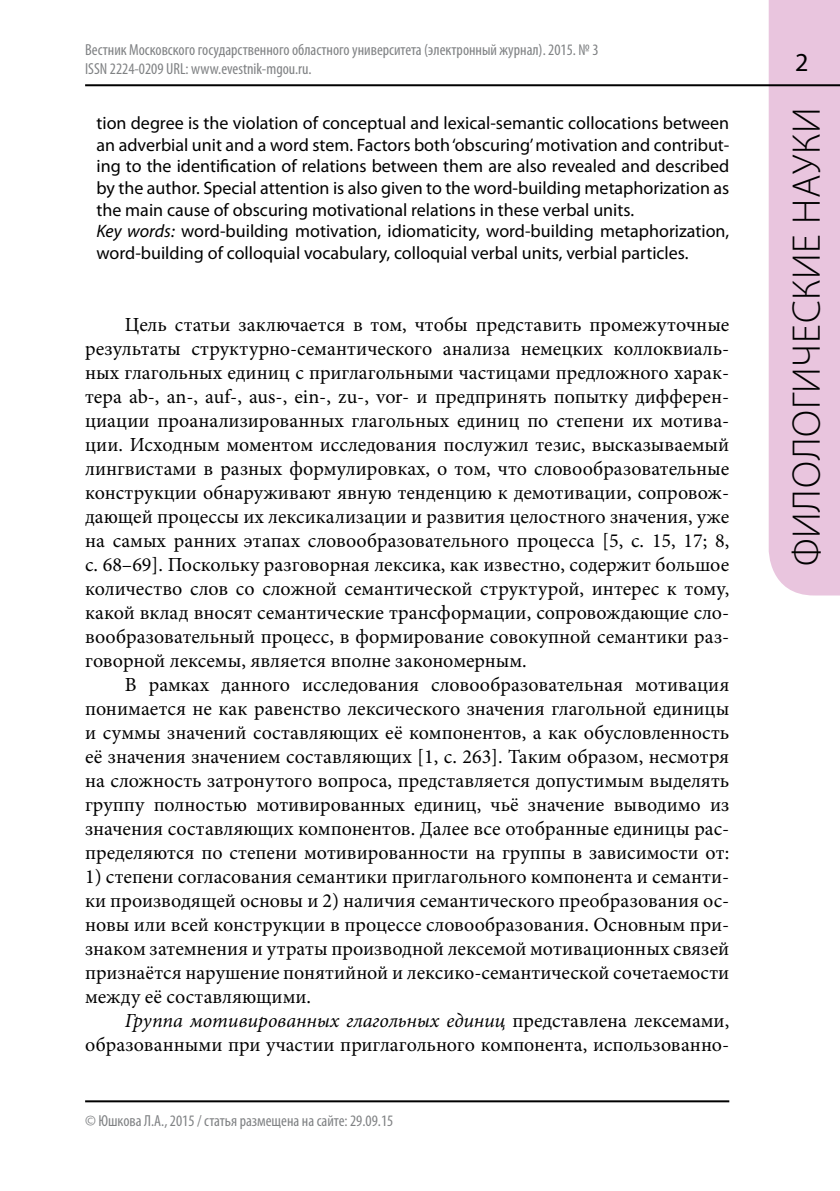
<style>
.page{position:relative;width:840px;height:1191px;background:#fff}
.page>*{position:absolute;margin:0;border:0;box-sizing:border-box;transform-origin:0 0}
.t1{font:300 40px "Myriad Pro";letter-spacing:.02em;color:#000}
.t2{font:20px/24px "Minion Pro";color:#000;text-align:justify}
.t3{font:18px/21.6px "Myriad Pro";color:#000}
.t4{font:condensed 16px/19.2px "Myriad Pro";color:#808284}
.s1{font-style:italic}
</style>
<div class="page">
<div style="left:768px;top:0;width:71px;height:595px;background:#e9c5de"></div>
<hr style="left:85px;top:84px;width:754px;height:2px;background:#000">
<hr style="left:85px;top:1100px;width:644px;height:2px;background:#000">
<svg style="left:795px;top:54px;width:11px;height:17px"></svg>
<p class="t4" style="left:85px;top:39px;width:514px">Вестник Московского государственного областного университета (электронный журнал). 2015. № 3<br>ISSN 2224-0209 URL: www.evestnik-mgou.ru.</p>
<p class="t3" style="left:96px;top:112px;width:634px">tion degree is the violation of conceptual and lexical-semantic collocations between an adverbial unit and a word stem. Factors both ‘obscuring’ motivation and contribut&shy;ing to the identification of relations between them are also revealed and described by the author. Special attention is also given to the word-building metaphorization as the main cause of obscuring motivational relations in these verbal units.<br><span class="s1">Key words:</span> word-building motivation, idiomaticity, word-building metaphorization, word-building of colloquial vocabulary, colloquial verbal units, verbial particles.</p>
<p class="t2" style="left:85px;top:312px;width:645px;text-indent:40px">Цель статьи заключается в том, чтобы представить промежуточные результаты структурно-семантического анализа немецких коллоквиаль&shy;ных глагольных единиц с приглагольными частицами предложного харак&shy;тера ab-, an-, auf-, aus-, ein-, zu-, vor- и предпринять попытку дифферен&shy;циации проанализированных глагольных единиц по степени их мотива&shy;ции. Исходным моментом исследования послужил тезис, высказываемый лингвистами в разных формулировках, о том, что словообразовательные конструкции обнаруживают явную тенденцию к демотивации, сопровож&shy;дающей процессы их лексикализации и развития целостного значения, уже на самых ранних этапах словообразовательного процесса [5, c. 15, 17; 8, c. 68–69]. Поскольку разговорная лексика, как известно, содержит большое количество слов со сложной семантической структурой, интерес к тому, какой вклад вносят семантические трансформации, сопровождающие сло&shy;вообразовательный процесс, в формирование совокупной семантики раз&shy;говорной лексемы, является вполне закономерным.</p>
<p class="t2" style="left:85px;top:672px;width:645px;text-indent:40px">В рамках данного исследования словообразовательная мотивация понимается не как равенство лексического значения глагольной единицы и суммы значений составляющих её компонентов, а как обусловленность её значения значением составляющих [1, c. 263]. Таким образом, несмотря на сложность затронутого вопроса, представляется допустимым выделять группу полностью мотивированных единиц, чьё значение выводимо из значения составляющих компонентов. Далее все отобранные единицы рас&shy;пределяются по степени мотивированности на группы в зависимости от:</p>
<p class="t2" style="left:85px;top:864px;width:645px">1) степени согласования семантики приглагольного компонента и семанти&shy;ки производящей основы и 2) наличия семантического преобразования ос&shy;новы или всей конструкции в процессе словообразования. Основным при&shy;знаком затемнения и утраты производной лексемой мотивационных связей признаётся нарушение понятийной и лексико-семантической сочетаемости между её составляющими.</p>
<p class="t2" style="left:85px;top:1008px;width:645px;text-align:right"><span class="s1">Группа мотивированных глагольных единиц</span> представлена лексемами, образованными при участии приглагольного компонента, использованно-</p>
<p class="t4" style="left:85px;top:1111px;width:309px">© Юшкова Л.А., 2015 / статья размещена на сайте: 29.09.15</p>
<h1 class="t1" style="left:782px;top:566px;width:461px;rotate:-90deg">филологические науки</h1>
</div>
